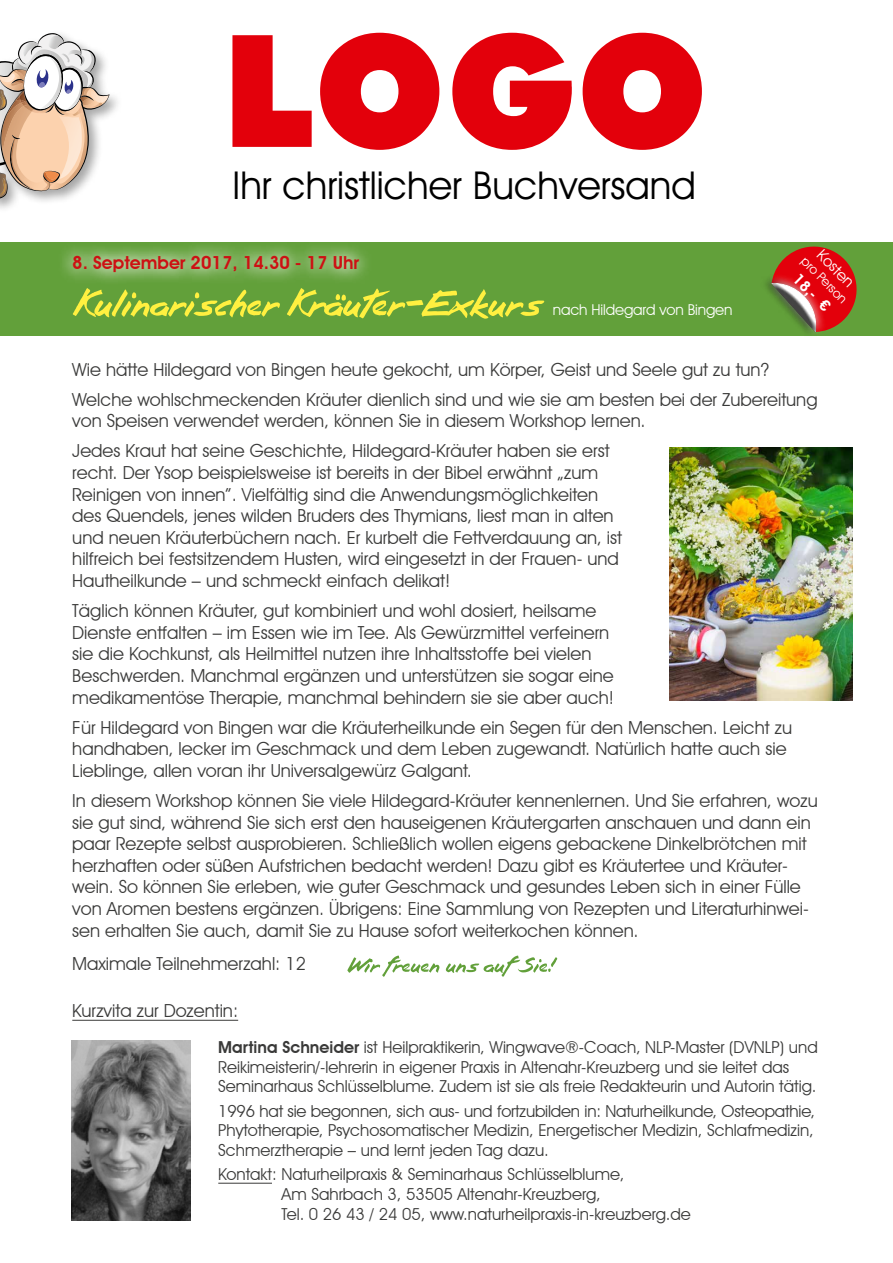
<style>
.page{position:relative;width:893px;height:1263px;background:#fff}
.page>*{position:absolute;margin:0;border:0;box-sizing:border-box;transform-origin:0 0}
.t1{font:900 156.15px "Futura BT";color:#e3000b}
.t2{font:38.7px "Avant Garde IT Cby BT";color:#000}
.t3{font:18px/21.6px "Avant Garde IT Cby BT";color:#3a3a39}
.t4{font:600 18px "Avant Garde IT Cby BT";color:#cd1013}
.t5{font:16.5px/19.8px "Avant Garde IT Cby BT";color:#3a3a39}
.t6{font:15.3px "Avant Garde IT Cby BT";color:#fff}
.t7{font:600 15.3px "Avant Garde IT Cby BT";color:#fff}
.t8{font:15px "Avant Garde IT Cby BT";letter-spacing:-.01em;color:#fff}
.t9{font:12.75px "Avant Garde IT Cby BT";color:#fff}
.s1{font-weight:600}
</style>
<div class="page">
<svg style="left:347px;top:955px;width:210px;height:22px"></svg>
<div style="left:0;top:30px;width:123px;height:183px;background:#000;opacity:.35"></div>
<svg style="left:0;top:33px;width:110px;height:166px"></svg>
<img style="left:0;top:178px;width:6px;height:18px">
<img style="left:72px;top:1040px;width:119px;height:180px">
<hr style="left:72px;top:1020px;width:166px;height:1px;background:#3a3a39">
<img style="left:669px;top:447px;width:184px;height:254px">
<hr style="left:218px;top:1183px;width:54px;height:1px;background:#3a3a39">
<div style="left:0;top:242px;width:893px;height:94px;background:#62a03a"></div>
<svg style="left:63px;top:246px;width:303px;height:35px"></svg>
<svg style="left:765px;top:246px;width:92px;height:87px"></svg>
<svg style="left:73px;top:288px;width:471px;height:31px"></svg>
<p class="t1" style="left:222px;top:-3px;width:488px">LOGO</p>
<p class="t2" style="left:233px;top:161px;width:465px">Ihr christlicher Buchversand</p>
<p class="t4" style="left:72px;top:252px;width:288px">8. September 2017, 14.30 - 17 Uhr</p>
<p class="t6" style="left:826px;top:246px;width:47px;rotate:45deg">Kosten</p>
<p class="t9" style="left:809px;top:254px;width:61px;rotate:45deg">pro Person</p>
<p class="t7" style="left:802px;top:270px;width:47px;rotate:45deg">18,- €</p>
<p class="t8" style="left:553px;top:301px;width:181px">nach Hildegard von Bingen</p>
<p class="t3" style="left:72px;top:354px;width:747px;line-height:30.2px">Wie hätte Hildegard von Bingen heute gekocht, um Körper, Geist und Seele gut zu tun?<br>Welche wohlschmeckenden Kräuter dienlich sind und wie sie am besten bei der Zubereitung</p>
<p class="t3" style="left:72px;top:406px;width:575px;line-height:30.2px">von Speisen verwendet werden, können Sie in diesem Workshop lernen.<br>Jedes Kraut hat seine Geschichte, Hildegard-Kräuter haben sie erst</p>
<p class="t3" style="left:72px;top:462px;width:551px">recht. Der Ysop beispielsweise ist bereits in der Bibel erwähnt „zum Reinigen von innen”. Vielfältig sind die Anwendungsmöglichkeiten des Quendels, jenes wilden Bruders des Thymians, liest man in alten und neuen Kräuterbüchern nach. Er kurbelt die Fettverdauung an, ist hilfreich bei festsitzendem Husten, wird eingesetzt in der Frauen- und Hautheilkunde – und schmeckt einfach delikat!</p>
<p class="t3" style="left:72px;top:600px;width:543px">Täglich können Kräuter, gut kombiniert und wohl dosiert, heilsame Dienste entfalten – im Essen wie im Tee. Als Gewürzmittel verfeinern sie die Kochkunst, als Heilmittel nutzen ihre Inhaltsstoffe bei vielen Beschwerden. Manchmal ergänzen und unterstützen sie sogar eine medikamentöse Therapie, manchmal behindern sie sie aber auch!</p>
<p class="t3" style="left:72px;top:716px;width:721px">Für Hildegard von Bingen war die Kräuterheilkunde ein Segen für den Menschen. Leicht zu handhaben, lecker im Geschmack und dem Leben zugewandt. Natürlich hatte auch sie<br>Lieblinge, allen voran ihr Universalgewürz Galgant.</p>
<p class="t3" style="left:72px;top:790px;width:747px">In diesem Workshop können Sie viele Hildegard-Kräuter kennenlernen. Und Sie erfahren, wozu sie gut sind, während Sie sich erst den hauseigenen Kräutergarten anschauen und dann ein paar Rezepte selbst ausprobieren. Schließlich wollen eigens gebackene Dinkelbrötchen mit herzhaften oder süßen Aufstrichen bedacht werden! Dazu gibt es Kräutertee und Kräuter&shy;wein. So können Sie erleben, wie guter Geschmack und gesundes Leben sich in einer Fülle von Aromen bestens ergänzen. Übrigens: Eine Sammlung von Rezepten und Literaturhinwei&shy;sen erhalten Sie auch, damit Sie zu Hause sofort weiterkochen können.</p>
<p class="t3" style="left:72px;top:953px;width:235px">Maximale Teilnehmerzahl: 12</p>
<p class="t3" style="left:72px;top:1000px;width:167px">Kurzvita zur Dozentin:</p>
<p class="t5" style="left:218px;top:1037px;width:601px"><span class="s1">Martina Schneider</span> ist Heilpraktikerin, Wingwave®-Coach, NLP-Master (DVNLP) und<br>Reikimeisterin/-lehrerin in eigener Praxis in Altenahr-Kreuzberg und sie leitet das<br>Seminarhaus Schlüsselblume. Zudem ist sie als freie Redakteurin und Autorin tätig.</p>
<p class="t5" style="left:218px;top:1101px;width:598px;text-align:justify">1996 hat sie begonnen, sich aus- und fortzubilden in: Naturheilkunde, Osteopathie, Phytotherapie, Psychosomatischer Medizin, Energetischer Medizin, Schlafmedizin, Schmerztherapie – und lernt jeden Tag dazu.</p>
<p class="t5" style="left:282px;top:1164px;width:411px;text-indent:-63px">Kontakt: Naturheilpraxis &amp; Seminarhaus Schlüsselblume,<br>Am Sahrbach 3, 53505 Altenahr-Kreuzberg,<br>Tel. 0 26 43 / 24 05, www.naturheilpraxis-in-kreuzberg.de</p>
</div>
